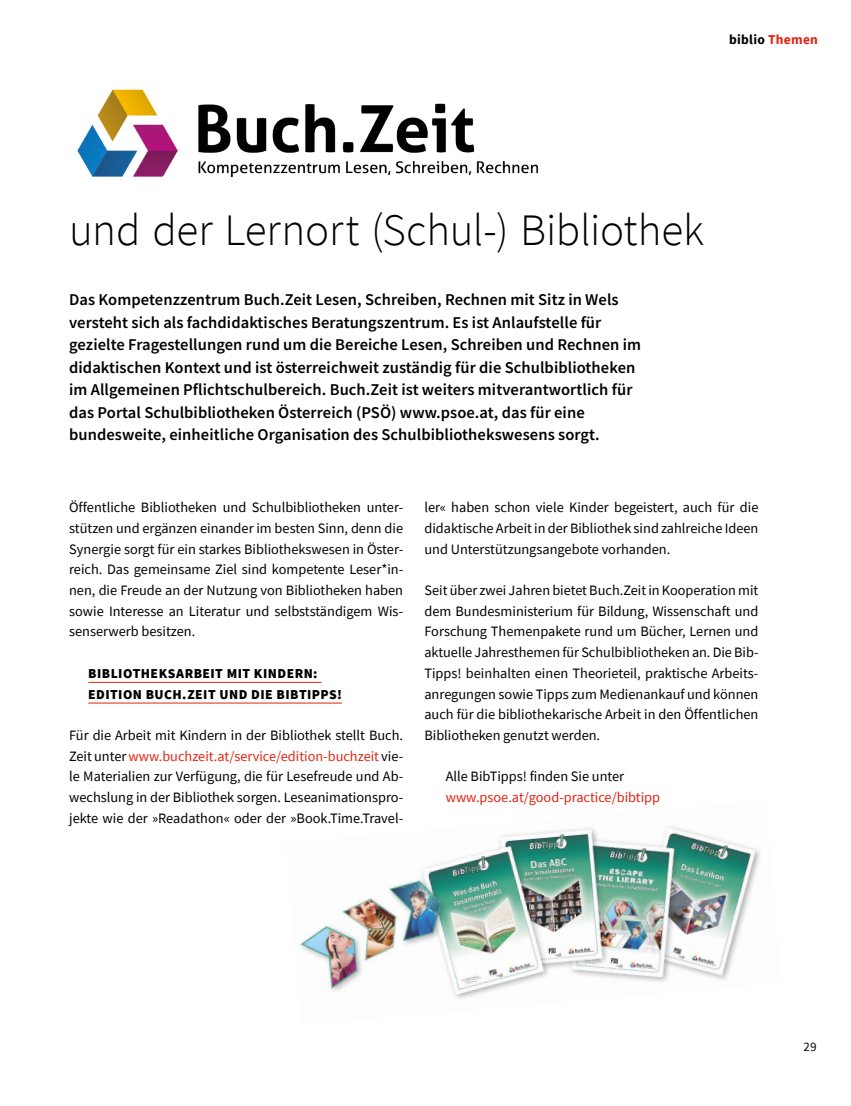
<style>
.page{position:relative;width:851px;height:1106px;background:#fff}
.page>*{position:absolute;margin:0;border:0;box-sizing:border-box;transform-origin:0 0}
.t1{font:300 45px "Source Sans Pro";letter-spacing:-.005em;color:#000}
.t2{font:600 16.5px/22.5px "Source Sans Pro";letter-spacing:.005em;color:#000}
.t3{font:14.4px/20.7px "Source Sans Pro";color:#000;text-align:justify}
.t4{font:14.4px "Source Sans Pro";color:#e42313}
.t5{font:900 13.65px/20.7px "Source Sans Pro";letter-spacing:.035em;color:#000}
.t6{font:700 13.5px "Source Sans Pro";letter-spacing:.02em;color:#000}
.t7{font:12.9px "Source Sans Pro";color:#000}
.s1{color:#e42313}
.s2{color:#e42713}
</style>
<div class="page">
<img style="left:300px;top:826px;width:460px;height:173px">
<hr style="left:88px;top:682px;width:233px;height:1px;background:#e42313">
<hr style="left:88px;top:702px;width:254px;height:1px;background:#e42313">
<img style="left:77px;top:89px;width:462px;height:89px">
<p class="t6" style="left:729px;top:31px;width:90px">biblio <span class="s1">Themen</span></p>
<h1 class="t1" style="left:69px;top:202px;width:636px">und der Lernort (Schul-) Bibliothek</h1>
<p class="t2" style="left:69px;top:288px;width:573px">Das Kompetenzzentrum Buch.Zeit Lesen, Schreiben, Rechnen mit Sitz in Wels versteht sich als fachdidaktisches Beratungszentrum. Es ist Anlaufstelle für gezielte Fragestellungen rund um die Bereiche Lesen, Schreiben und Rechnen im didaktischen Kontext und ist österreichweit zuständig für die Schulbibliotheken im Allgemeinen Pflichtschulbereich. Buch.Zeit ist weiters mitverantwortlich für das Portal Schulbibliotheken Österreich (PSÖ) www.psoe.at, das für eine bundesweite, einheitliche Organisation des Schulbibliothekswesens sorgt.</p>
<p class="t3" style="left:69px;top:497px;width:335px">Öffentliche Bibliotheken und Schulbibliotheken unter&shy;stützen und ergänzen einander im besten Sinn, denn die Synergie sorgt für ein starkes Bibliothekswesen in Öster&shy;reich. Das gemeinsame Ziel sind kompetente Leser*in&shy;nen, die Freude an der Nutzung von Bibliotheken haben sowie Interesse an Literatur und selbstständigem Wis&shy;senserwerb besitzen.</p>
<p class="t5" style="left:88px;top:662px;width:255px">BIBLIOTHEKSARBEIT MIT KINDERN:<br>EDITION BUCH.ZEIT UND DIE BIBTIPPS!</p>
<p class="t3" style="left:69px;top:724px;width:335px">Für die Arbeit mit Kindern in der Bibliothek stellt Buch.<br>Zeit unter <span class="s2">www.buchzeit.at/service/edition-buchzeit</span> vie&shy;le M aterialien zur Verfügung, die für Lesefreude und Ab&shy;wechslung in der Bibliothek sorgen. Leseanimationspro&shy;jekte wie der »Readathon« oder der »Book.Time.Travel-</p>
<p class="t3" style="left:424px;top:497px;width:335px">ler« haben schon viele Kinder begeistert, auch für die didaktische Arbeit in der Bibliothek sind zahlreiche Ideen und U nterstützungsangebote vorhanden.</p>
<p class="t3" style="left:424px;top:580px;width:335px">Seit über zwei Jahren bietet Buch.Zeit in Kooperation mit dem Bundesministerium für Bildung, Wissenschaft und Forschung Themenpakete rund um Bücher, Lernen und aktuelle Jahresthemen für Schulbibliotheken an. Die Bib-Tipps! beinhalten einen Theorieteil, praktische Arbeits&shy;anregungen sowie Tipps zum Medienankauf und können auch für die bibliothekarische Arbeit in den Öffentlichen Bibliotheken genutzt werden.</p>
<p class="t3" style="left:445px;top:766px;width:180px">Alle BibTipps! finden Sie unter</p>
<p class="t4" style="left:445px;top:788px;width:216px">www.psoe.at/good-practice/bibtipp</p>
<p class="t7" style="left:803px;top:1038px;width:15px">29</p>
</div>
